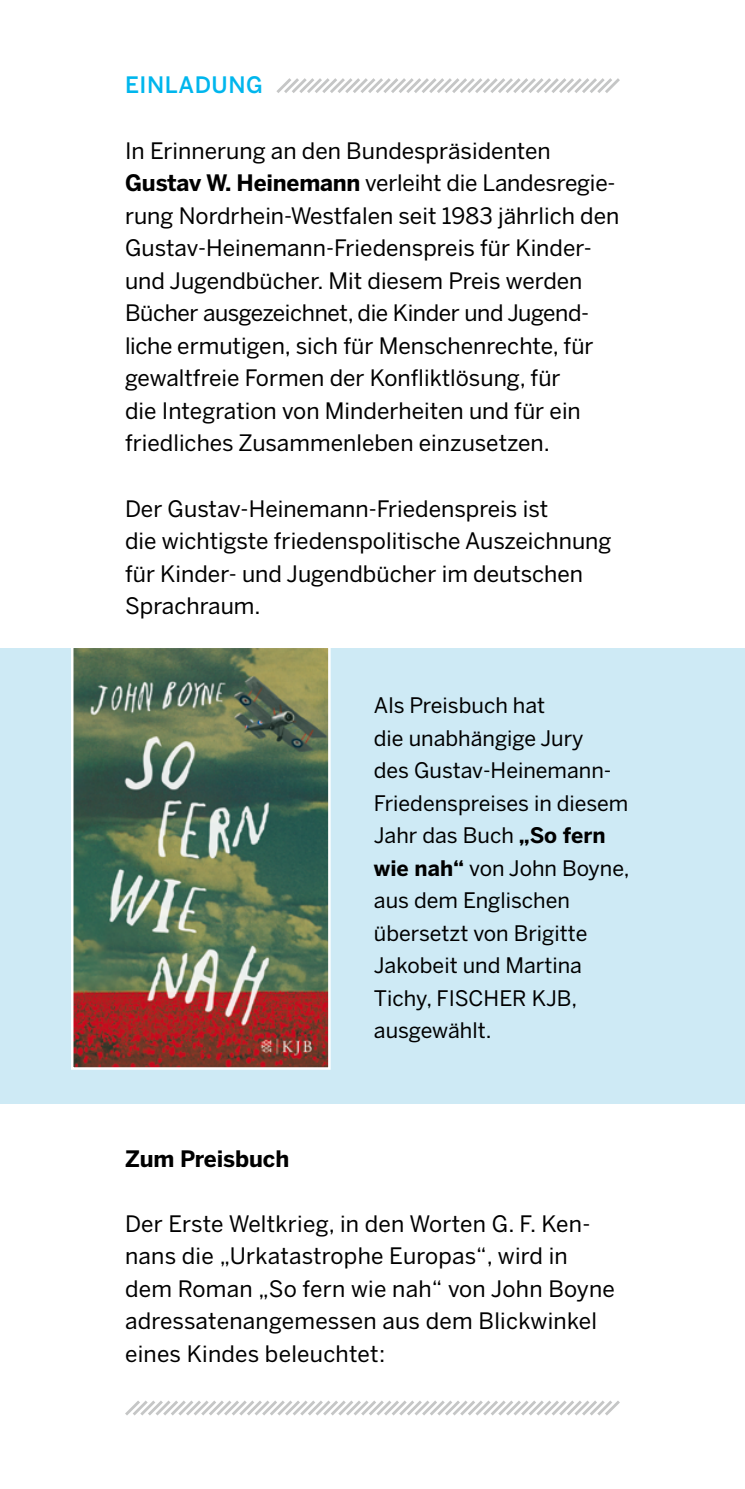
<style>
.page{position:relative;width:745px;height:1489px;background:#fff}
.page>*{position:absolute;margin:0;border:0;box-sizing:border-box;transform-origin:0 0}
.t1{font:22.5px/32.5px "Benton Sans";color:#000}
.t2{font:700 22.5px "Benton Sans";letter-spacing:-.005em;color:#000}
.t3{font:500 22.5px "Benton Sans";letter-spacing:.025em;color:#00b6ed}
.t4{font:21.25px/32.5px "Benton Sans";color:#000}
.s1{font-weight:700}
</style>
<div class="page">
<svg style="left:125px;top:1400px;width:495px;height:16px"></svg>
<svg style="left:276px;top:78px;width:344px;height:15px"></svg>
<div style="left:0;top:648px;width:744px;height:455px;background:#ceeaf5"></div>
<img style="left:74px;top:648px;width:253px;height:418px">
<div style="left:71px;top:645px;width:259px;height:424px;border:2px solid #fff"></div>
<p class="t3" style="left:125px;top:72px;width:139px">EINLADUNG</p>
<p class="t1" style="left:125px;top:135px;width:495px">In Erinnerung an den Bundespräsidenten <span class="s1">Gustav W. Heinemann</span> verleiht die Landesregie&shy;rung Nordrhein-Westfalen seit 1983 jährlich den Gustav-Heinemann-Friedenspreis für Kinder&shy;und Jugendbücher. Mit diesem Preis werden Bücher ausgezeichnet, die Kinder und Jugend&shy;liche ermutigen, sich für Menschenrechte, für gewaltfreie Formen der Konfliktlösung, für<br>die Integration von Minderheiten und für ein friedliches Zusammenleben einzusetzen.</p>
<p class="t1" style="left:125px;top:492px;width:487px">Der Gustav-Heinemann-Friedenspreis ist<br>die wichtigste friedenspolitische Auszeichnung für Kinder- und Jugendbücher im deutschen Sprachraum.</p>
<p class="t2" style="left:125px;top:1145px;width:166px">Zum Preisbuch</p>
<p class="t4" style="left:373px;top:689px;width:257px">Als Preisbuch hat<br>die unabhängige Jury<br>des Gustav-Heinemann-<br>Friedenspreises in diesem<br>Jahr das Buch <span class="s1">„So fern wie nah“</span> von John Boyne, aus dem Englischen übersetzt von Brigitte<br>Jakobeit und Martina<br>Tichy, FISCHER KJB, ausgewählt.</p>
<p class="t1" style="left:125px;top:1207px;width:491px">Der Erste Weltkrieg, in den Worten G. F. Ken&shy;nans die „Urkatastrophe Europas“, wird in dem Roman „So fern wie nah“ von John Boyne adressatenangemessen aus dem Blickwinkel eines Kindes beleuchtet:</p>
</div>
